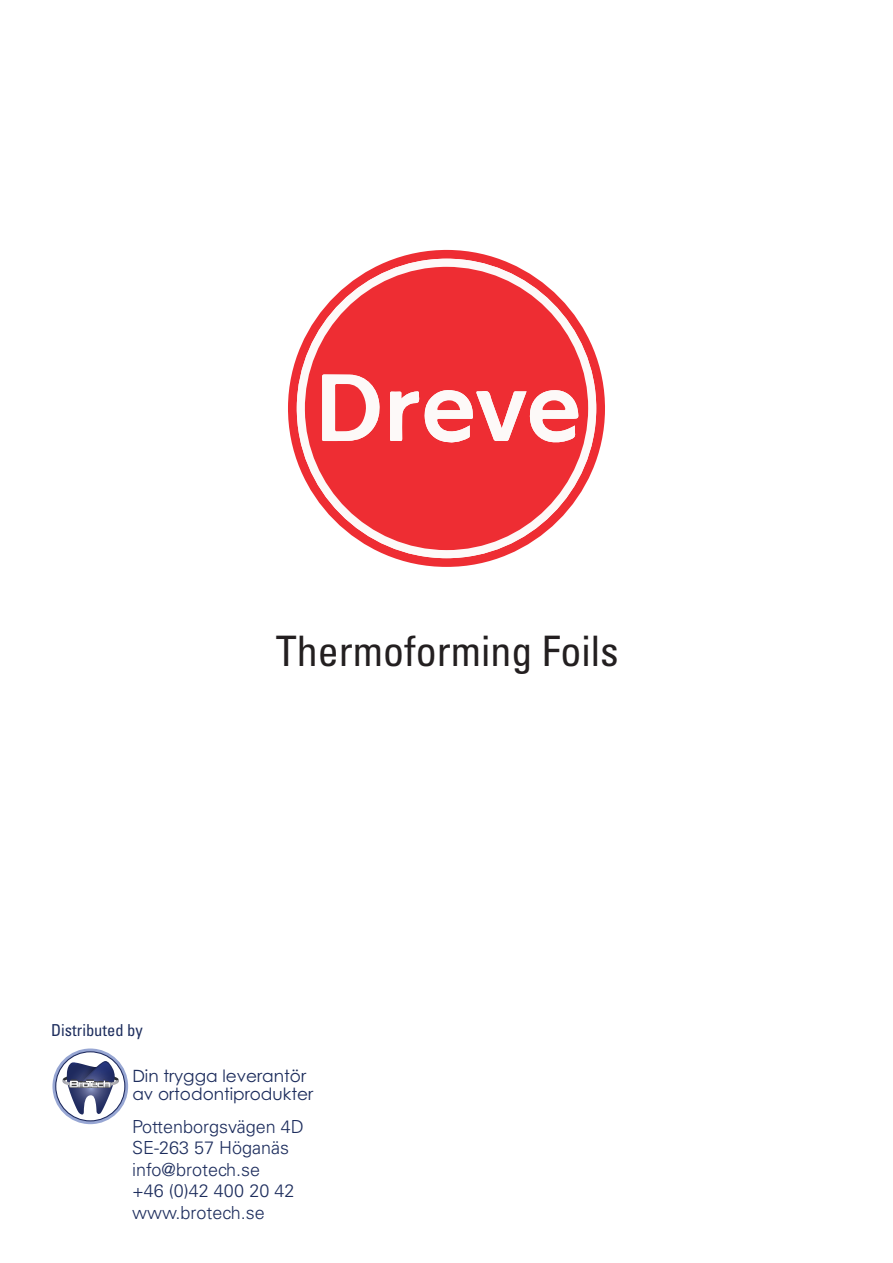
<style>
.page{position:relative;width:893px;height:1263px;background:#fff}
.page>*{position:absolute;margin:0;border:0;box-sizing:border-box;transform-origin:0 0}
.t1{font:condensed 42px "Univers LT Std";color:#231f20}
.t2{font:300 18px/21.6px "Univers LT Std";color:#1d2d5d}
.t3{font:16.95px/18.8px "Century Gothic Pro";color:#1d2d5d}
.t4{font:condensed 16.5px "Univers LT Std";color:#1d2d5d}
</style>
<div class="page">
<svg style="left:51px;top:1047px;width:78px;height:78px"></svg>
<svg style="left:52px;top:1048px;width:76px;height:76px"></svg>
<svg style="left:55px;top:1051px;width:70px;height:70px"></svg>
<svg style="left:288px;top:250px;width:317px;height:317px"></svg>
<svg style="left:296px;top:259px;width:300px;height:299px"></svg>
<svg style="left:304px;top:267px;width:284px;height:283px;fill:#ee2d33"></svg>
<svg style="left:322px;top:374px;width:58px;height:67px"></svg>
<svg style="left:390px;top:389px;width:189px;height:55px"></svg>
<h1 class="t1" style="left:276px;top:624px;width:344px">Thermoforming Foils</h1>
<p class="t4" style="left:51px;top:1020px;width:93px">Distributed by</p>
<p class="t3" style="left:132px;top:1066px;width:182px">Din trygga leverantör av ortodontiprodukter</p>
<p class="t2" style="left:132px;top:1115px;width:173px">Pottenborgsvägen 4D<br>SE-263 57 Höganäs info@brotech.se<br>+46 (0)42 400 20 42 www.brotech.se</p>
</div>
